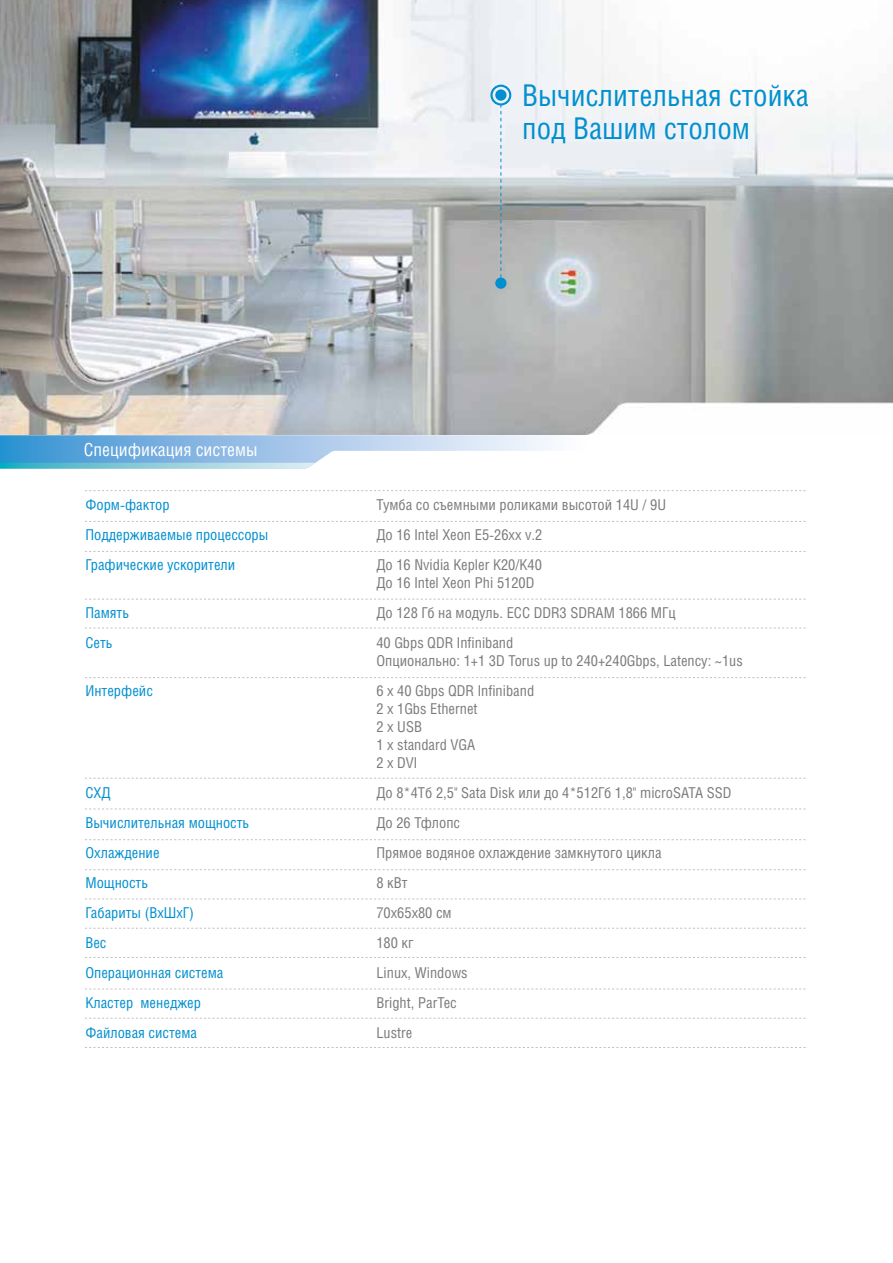
<style>
.page{position:relative;width:893px;height:1263px;background:#fff}
.page>*{position:absolute;margin:0;border:0;box-sizing:border-box;transform-origin:0 0}
.t1{font:30px/33px "Helios Cond";color:#008fcf}
.t2{font:18px "Helios Cond";color:#fff}
.t3{font:15px/30px "Helios Cond";color:#7c7b7b}
.t4{font:15px/30px "Helios Cond";color:#008fcf}
</style>
<div class="page">
<img style="left:0;top:0;width:893px;height:435px">
<svg style="left:85px;top:521px;width:721px;height:1px"></svg>
<svg style="left:85px;top:490px;width:721px;height:1px"></svg>
<svg style="left:85px;top:551px;width:721px;height:1px"></svg>
<svg style="left:85px;top:599px;width:721px;height:1px"></svg>
<svg style="left:85px;top:628px;width:721px;height:1px"></svg>
<svg style="left:85px;top:677px;width:721px;height:1px"></svg>
<svg style="left:85px;top:778px;width:721px;height:1px"></svg>
<svg style="left:85px;top:808px;width:721px;height:1px"></svg>
<svg style="left:85px;top:839px;width:721px;height:1px"></svg>
<svg style="left:85px;top:869px;width:721px;height:1px"></svg>
<svg style="left:85px;top:898px;width:721px;height:1px"></svg>
<svg style="left:85px;top:928px;width:721px;height:1px"></svg>
<svg style="left:85px;top:957px;width:721px;height:1px"></svg>
<svg style="left:85px;top:988px;width:721px;height:1px"></svg>
<svg style="left:85px;top:1018px;width:721px;height:1px"></svg>
<svg style="left:85px;top:1047px;width:721px;height:1px"></svg>
<svg style="left:0;top:435px;width:553px;height:33px"></svg>
<svg style="left:500px;top:106px;width:1px;height:172px"></svg>
<div style="left:490px;top:85px;width:21px;height:21px;border:2px solid #008fcf;border-radius:50%"></div>
<div style="left:495px;top:278px;width:11px;height:11px;background:#008fcf;border-radius:50%"></div>
<div style="left:495px;top:89px;width:11px;height:12px;background:#008fcf;border-radius:50%"></div>
<h1 class="t1" style="left:522px;top:78px;width:288px">Вычислительная стойка под Вашим столом</h1>
<p class="t2" style="left:84px;top:439px;width:175px">Спецификация системы</p>
<p class="t4" style="left:85px;top:490px;width:184px">Форм-фактор<br>Поддерживаемые процессоры<br>Графические ускорители</p>
<p class="t4" style="left:85px;top:598px;width:45px">Память<br>Сеть</p>
<p class="t4" style="left:85px;top:676px;width:69px">Интерфейс</p>
<p class="t4" style="left:85px;top:778px;width:165px">СХД<br>Вычислительная мощность<br>Охлаждение<br>Мощность<br>Габариты (ВхШхГ)<br>Вес<br>Операционная система<br>Кластер менеджер<br>Файловая система</p>
<p class="t3" style="left:376px;top:490px;width:291px">Тумба со съемными роликами высотой 14U / 9U<br>До 16 Intel Xeon E5-26xx v.2<br>До 16 Nvidia Kepler K20/K40</p>
<p class="t3" style="left:376px;top:568px;width:301px">До 16 Intel Xeon Phi 5120D<br>До 128 Гб на модуль. ECC DDR3 SDRAM 1866 MГц<br>40 Gbps QDR Infiniband</p>
<p class="t3" style="left:376px;top:646px;width:368px">Опционально: 1+1 3D Torus up to 240+240Gbps, Latency: ~1us<br>6 x 40 Gbps QDR Infiniband</p>
<p class="t3" style="left:376px;top:700px;width:103px;line-height:18px">2 x 1Gbs Ethernet<br>2 x USB<br>1 x standard VGA<br>2 x DVI</p>
<p class="t3" style="left:376px;top:778px;width:356px">До 8*4Tб 2,5" Sata Disk или до 4*512Гб 1,8" microSATA SSD<br>До 26 Тфлопс<br>Прямое водяное охлаждение замкнутого цикла<br>8 кВт<br>70x65x80 см<br>180 кг<br>Linux, Windows<br>Bright, ParTec<br>Lustre</p>
</div>
